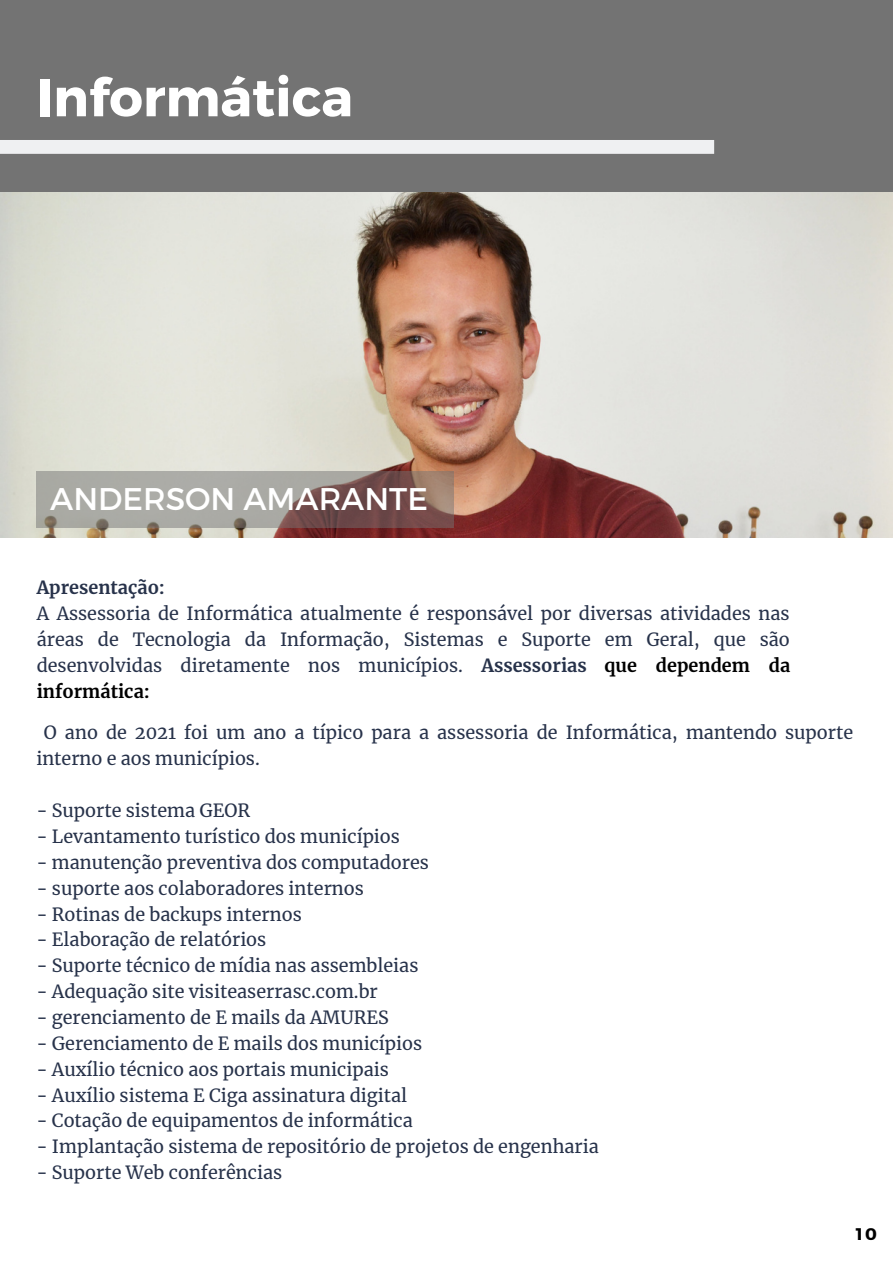
<style>
.page{position:relative;width:893px;height:1264px;background:#fff}
.page>*{position:absolute;margin:0;border:0;box-sizing:border-box;transform-origin:0 0}
.t1{font:700 52.95px "Montserrat";color:#fff}
.t2{font:31.35px "Montserrat";color:#fff}
.t3{font:18px/25.8px "Merriweather";color:#27324a;text-align:justify}
.t4{font:700 18px "Merriweather";color:#27324a}
.t5{font:700 16.8px "Montserrat";color:#000}
.s1{font-weight:700}
.s2{font-weight:700;color:#000}
</style>
<div class="page">
<div style="left:0;top:0;width:892px;height:192px;background:#737373"></div>
<svg style="left:0;top:140px;width:714px;height:14px;background:#edeef0"></svg>
<img style="left:0;top:193px;width:892px;height:345px">
<svg style="left:37px;top:471px;width:416px;height:57px;background:#988b86"></svg>
<h1 class="t1" style="left:36px;top:63px;width:318px">Informática</h1>
<h2 class="t2" style="left:50px;top:478px;width:379px">ANDERSON AMARANTE</h2>
<p class="t4" style="left:37px;top:576px;width:130px">Apresentação:</p>
<p class="t3" style="left:37px;top:600px;width:755px">A Assessoria de Informática atualmente é responsável por diversas atividades nas áreas de Tecnologia da Informação, Sistemas e Suporte em Geral, que são desenvolvidas diretamente nos municípios. <span class="s1">Assessorias</span> <span class="s2">que dependem da informática:</span></p>
<p class="t3" style="left:36px;top:720px;width:818px;text-indent:8px">O ano de 2021 foi um ano a típico para a assessoria de Informática, mantendo suporte interno e aos municípios.</p>
<p class="t3" style="left:36px;top:797px;width:215px">- Suporte sistema GEOR</p>
<p class="t3" style="left:36px;top:823px;width:365px">- Levantamento turístico dos municípios</p>
<p class="t3" style="left:36px;top:849px;width:394px">- manutenção preventiva dos computadores</p>
<p class="t3" style="left:36px;top:875px;width:329px">- suporte aos colaboradores internos</p>
<p class="t3" style="left:36px;top:901px;width:267px">- Rotinas de backups internos</p>
<p class="t3" style="left:36px;top:927px;width:231px">- Elaboração de relatórios</p>
<p class="t3" style="left:36px;top:952px;width:383px">- Suporte técnico de mídia nas assembleias</p>
<p class="t3" style="left:36px;top:978px;width:343px">- Adequação site visiteaserrasc.com.br</p>
<p class="t3" style="left:36px;top:1004px;width:354px">- gerenciamento de E mails da AMURES</p>
<p class="t3" style="left:36px;top:1030px;width:387px">- Gerenciamento de E mails dos municípios</p>
<p class="t3" style="left:36px;top:1056px;width:354px">- Auxílio técnico aos portais municipais</p>
<p class="t3" style="left:36px;top:1082px;width:372px">- Auxílio sistema E Ciga assinatura digital</p>
<p class="t3" style="left:36px;top:1108px;width:378px">- Cotação de equipamentos de informática</p>
<p class="t3" style="left:36px;top:1133px;width:564px">- Implantação sistema de repositório de projetos de engenharia</p>
<p class="t3" style="left:36px;top:1159px;width:247px">- Suporte Web conferências</p>
<p class="t5" style="left:855px;top:1223px;width:23px">10</p>
</div>
